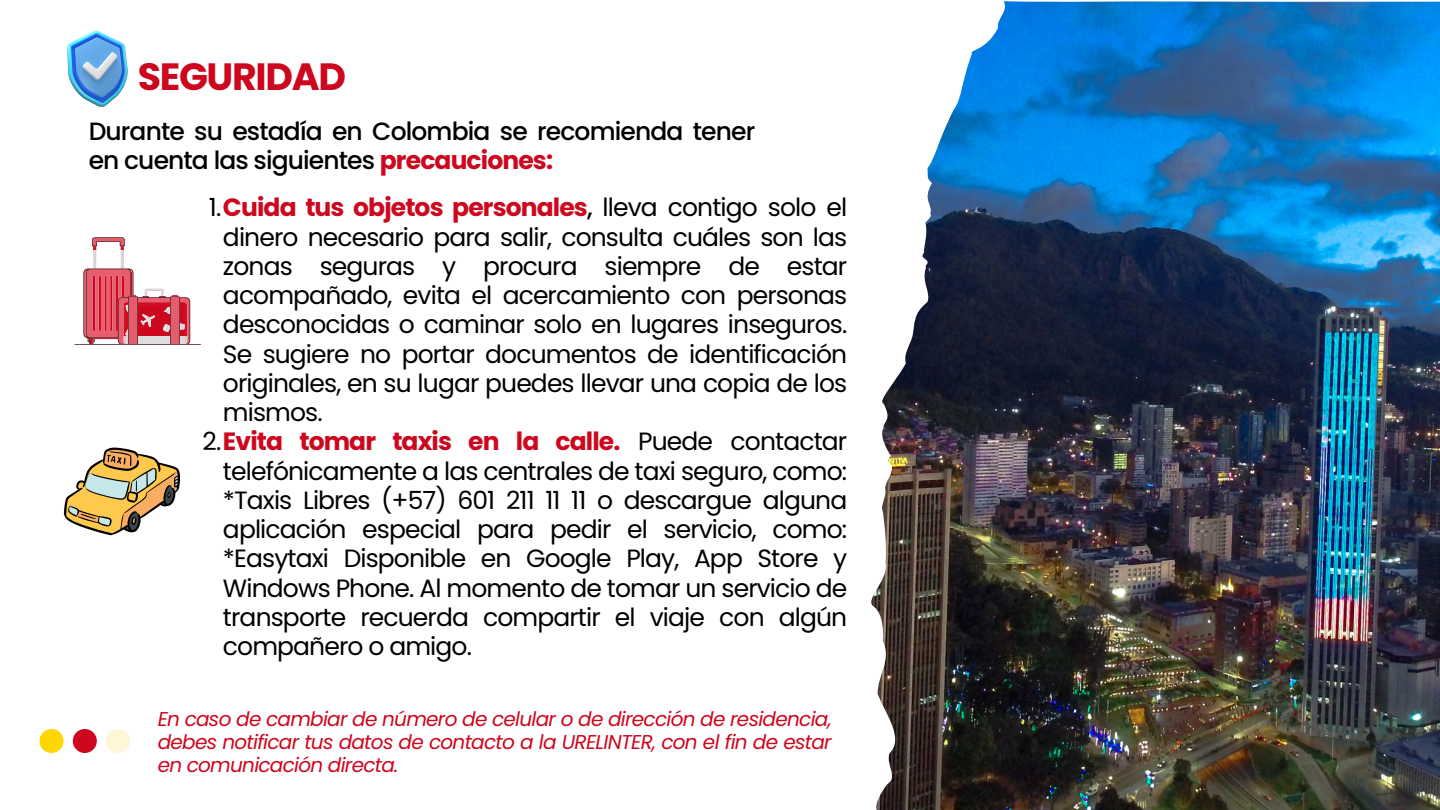
<style>
.page{position:relative;width:1440px;height:810px;background:#fff}
.page>*{position:absolute;margin:0;border:0;box-sizing:border-box;transform-origin:0 0}
.t1{font:700 38px "Poppins";letter-spacing:-.035em;color:#cd071e}
.t2{font:25px/29.2px "Poppins";letter-spacing:-.035em;color:#000;text-align:justify}
.t3{font:500 25px/29.2px "Poppins";letter-spacing:-.035em;color:#000}
.t4{font:italic 20px/23.2px "Poppins";letter-spacing:-.035em;color:#cd071e;text-align:justify}
.s1{font-weight:700;color:#cd071e}
.s2{font-weight:500}
</style>
<div class="page">
<img style="left:871px;top:1px;width:569px;height:809px">
<svg style="left:40px;top:729px;width:24px;height:24px"></svg>
<svg style="left:73px;top:729px;width:24px;height:24px"></svg>
<svg style="left:106px;top:729px;width:24px;height:24px"></svg>
<svg style="left:64px;top:448px;width:116px;height:87px"></svg>
<svg style="left:74px;top:237px;width:127px;height:108px"></svg>
<img style="left:67px;top:32px;width:61px;height:74px">
<p class="t1" style="left:138px;top:50px;width:210px">SEGURIDAD</p>
<p class="t3" style="left:89px;top:117px;width:668px">Durante su estadía en Colombia se recomienda tener en cuenta las siguientes <span class="s1">precauciones:</span></p>
<p class="t2" style="left:223px;top:193px;width:626px;text-indent:-14px">1.<span class="s1">Cuida tus objetos personales</span><span class="s2">,</span> lleva contigo solo el dinero necesario para salir, consulta cuáles son las zonas seguras y procura siempre de estar acompañado, evita el acercamiento con personas desconocidas o caminar solo en lugares inseguros.<br>Se sugiere no portar documentos de identificación originales, en su lugar puedes llevar una copia de los mismos.</p>
<p class="t2" style="left:223px;top:427px;width:626px;text-indent:-20px">2.<span class="s1">Evita tomar taxis en la calle.</span> Puede contactar telefónicamente a las centrales de taxi seguro, como: *Taxis Libres (+57) 601 211 11 11 o descargue alguna aplicación especial para pedir el servicio, como: *Easytaxi Disponible en Google Play, App Store y Windows Phone. Al momento de tomar un servicio de transporte recuerda compartir el viaje con algún compañero o amigo.</p>
<p class="t4" style="left:158px;top:707px;width:675px">En caso de cambiar de número de celular o de dirección de residencia, debes notificar tus datos de contacto a la URELINTER, con el fin de estar en comunicación directa.</p>
</div>
